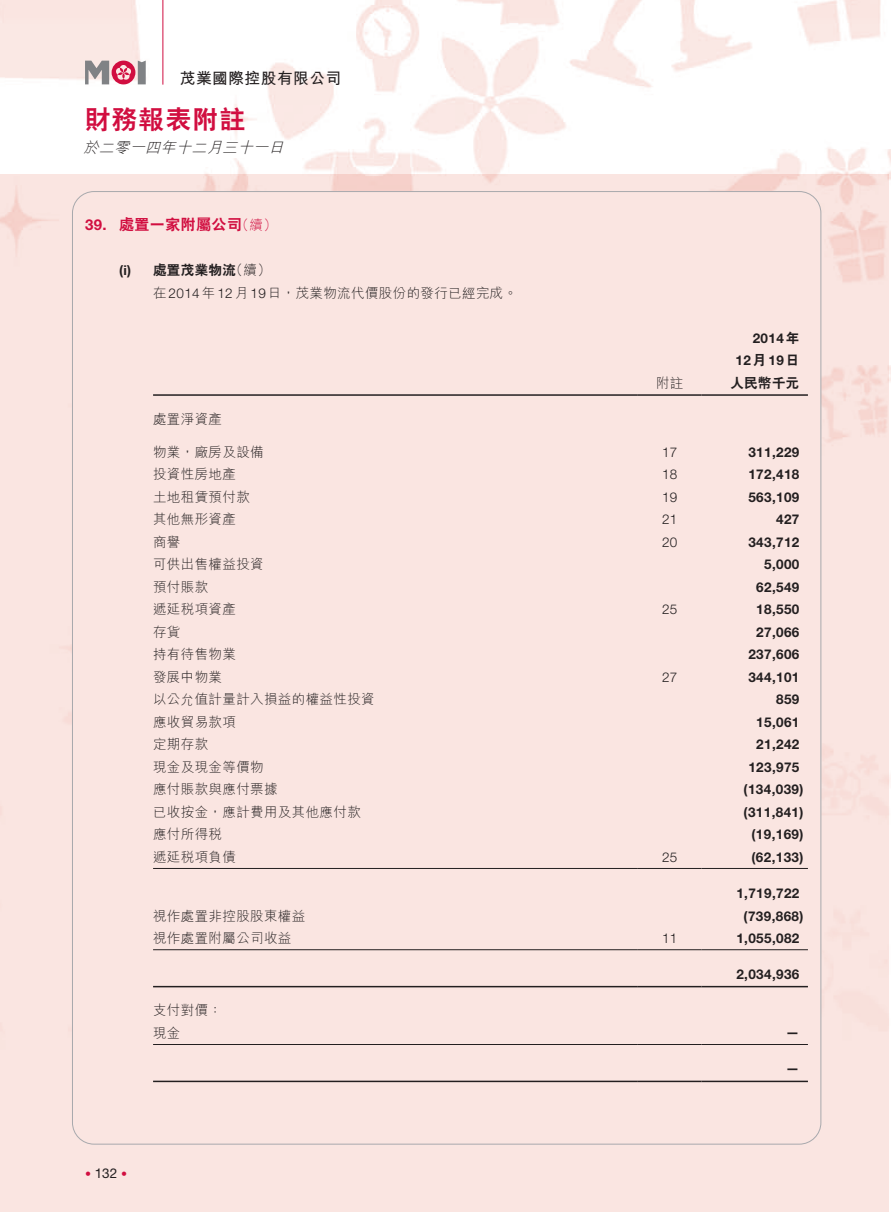
<style>
.page{position:relative;width:893px;height:1212px;background:#fff}
.page>*{position:absolute;margin:0;border:0;box-sizing:border-box;transform-origin:0 0}
.t1{font:800 25.5px "C Hei 2 HK";letter-spacing:.055em;color:#d10e40}
.t2{font:700 15.75px "M Hei HK";letter-spacing:.03em;color:#231f20}
._3__標題{font:800 15px "C Hei 2 HK";letter-spacing:.03em;color:#d10e40}
.t3{font:italic 300 15px "M Hei HK";color:#231f20}
._1__內文{font:300 13.5px "M Hei HK";letter-spacing:.03em;color:#231f20}
._1__內文-2{font:700 13.5px "Helvetica Neue LT Std";letter-spacing:.03em;color:#231f20}
._1__內文-3{font:300 13.5px "Helvetica Neue LT Std";letter-spacing:.03em;color:#231f20}
._4__副標題{font:800 13.5px "C Hei 2 HK";letter-spacing:.03em;color:#231f20}
.t4{font:13.5px "Helvetica Neue LT Std";color:#231f20}
._1__內文-4{font:800 13.5px "C Hei 2 HK";letter-spacing:.03em;color:#231f20}
.s1{font-family:"Helvetica Neue LT Std";font-weight:700}
.s2{font-family:"M Hei HK";font-weight:300;font-size:13.5px}
.s3{font-family:"M Hei HK";font-weight:300}
.s4{font-family:"Helvetica Neue LT Std"}
.s5{font-family:"C Hei 2 HK";font-weight:800}
.s6{font-size:12px;color:#d10e40}
</style>
<div class="page">
<img style="left:0;top:0;width:890px;height:1212px">
<div style="left:72px;top:192px;width:749px;height:952px;background:#fae5e1;border-radius:22px"></div>
<svg style="left:85px;top:61px;width:61px;height:23px"></svg>
<hr style="left:162px;top:0;width:1px;height:85px;background:#d10e40">
<hr style="left:153px;top:394px;width:485px;height:2px;background:#231f20">
<hr style="left:638px;top:394px;width:64px;height:2px;background:#231f20">
<hr style="left:702px;top:394px;width:106px;height:2px;background:#231f20">
<hr style="left:153px;top:868px;width:485px;height:1px;background:#231f20">
<hr style="left:638px;top:868px;width:64px;height:1px;background:#231f20">
<hr style="left:702px;top:868px;width:106px;height:1px;background:#231f20">
<hr style="left:153px;top:949px;width:485px;height:1px;background:#231f20">
<hr style="left:638px;top:949px;width:64px;height:1px;background:#231f20">
<hr style="left:702px;top:949px;width:106px;height:1px;background:#231f20">
<hr style="left:153px;top:986px;width:485px;height:1px;background:#231f20">
<hr style="left:638px;top:986px;width:64px;height:1px;background:#231f20">
<hr style="left:702px;top:986px;width:106px;height:1px;background:#231f20">
<hr style="left:153px;top:1044px;width:485px;height:1px;background:#231f20">
<hr style="left:638px;top:1044px;width:64px;height:1px;background:#231f20">
<hr style="left:702px;top:1044px;width:106px;height:1px;background:#231f20">
<hr style="left:153px;top:1080px;width:485px;height:2px;background:#231f20">
<hr style="left:638px;top:1080px;width:64px;height:2px;background:#231f20">
<hr style="left:702px;top:1080px;width:106px;height:2px;background:#231f20">
<p class="t2" style="left:180px;top:67px;width:163px">茂業國際控股有限公司</p>
<h1 class="t1" style="left:85px;top:107px;width:162px">財務報表附註</h1>
<p class="t3" style="left:83px;top:140px;width:206px">於二零一四年十二月三十一日</p>
<p class="_3__標題" style="left:85px;top:217px;width:193px"><span class="s1">39.</span> 處置一家附屬公司<span class="s2">（續）</span></p>
<p class="_4__副標題" style="left:119px;top:263px;width:153px"><span class="s1">(i)</span> 處置茂業物流<span class="s3">（續）</span></p>
<p class="_1__內文" style="left:153px;top:286px;width:366px">在<span class="s4">2014</span>年<span class="s4">12</span>月<span class="s4">19</span>日，茂業物流代價股份的發行已經完成。</p>
<p class="_1__內文-2" style="left:753px;top:330px;width:48px">2014<span class="s5">年</span></p>
<p class="_1__內文-2" style="left:735px;top:352px;width:65px">12<span class="s5">月</span>19<span class="s5">日</span></p>
<p class="_1__內文" style="left:656px;top:376px;width:29px">附註</p>
<p class="_1__內文-4" style="left:730px;top:376px;width:71px">人民幣千元</p>
<p class="_1__內文" style="left:153px;top:412px;width:71px">處置淨資產</p>
<p class="_1__內文" style="left:153px;top:445px;width:112px">物業，廠房及設備</p>
<p class="_1__內文-3" style="left:662px;top:444px;width:17px">17</p>
<p class="_1__內文-2" style="left:748px;top:444px;width:53px">311,229</p>
<p class="_1__內文" style="left:153px;top:467px;width:84px">投資性房地產</p>
<p class="_1__內文-3" style="left:662px;top:466px;width:17px">18</p>
<p class="_1__內文-2" style="left:748px;top:466px;width:53px">172,418</p>
<p class="_1__內文" style="left:153px;top:490px;width:98px">土地租賃預付款</p>
<p class="_1__內文-3" style="left:662px;top:489px;width:17px">19</p>
<p class="_1__內文-2" style="left:748px;top:489px;width:53px">563,109</p>
<p class="_1__內文" style="left:153px;top:512px;width:84px">其他無形資產</p>
<p class="_1__內文-3" style="left:662px;top:511px;width:17px">21</p>
<p class="_1__內文-2" style="left:776px;top:511px;width:25px">427</p>
<p class="_1__內文" style="left:153px;top:535px;width:29px">商譽</p>
<p class="_1__內文-3" style="left:662px;top:534px;width:17px">20</p>
<p class="_1__內文-2" style="left:748px;top:534px;width:53px">343,712</p>
<p class="_1__內文" style="left:153px;top:557px;width:112px">可供出售權益投資</p>
<p class="_1__內文-2" style="left:764px;top:556px;width:37px">5,000</p>
<p class="_1__內文" style="left:153px;top:580px;width:57px">預付賬款</p>
<p class="_1__內文-2" style="left:756px;top:579px;width:45px">62,549</p>
<p class="_1__內文" style="left:153px;top:602px;width:84px">遞延稅項資產</p>
<p class="_1__內文-3" style="left:662px;top:601px;width:17px">25</p>
<p class="_1__內文-2" style="left:756px;top:601px;width:45px">18,550</p>
<p class="_1__內文" style="left:153px;top:625px;width:29px">存貨</p>
<p class="_1__內文-2" style="left:756px;top:624px;width:45px">27,066</p>
<p class="_1__內文" style="left:153px;top:647px;width:84px">持有待售物業</p>
<p class="_1__內文-2" style="left:748px;top:646px;width:53px">237,606</p>
<p class="_1__內文" style="left:153px;top:670px;width:71px">發展中物業</p>
<p class="_1__內文-3" style="left:662px;top:669px;width:17px">27</p>
<p class="_1__內文-2" style="left:748px;top:669px;width:53px">344,101</p>
<p class="_1__內文" style="left:153px;top:692px;width:223px">以公允值計量計入損益的權益性投資</p>
<p class="_1__內文-2" style="left:776px;top:691px;width:25px">859</p>
<p class="_1__內文" style="left:153px;top:715px;width:84px">應收貿易款項</p>
<p class="_1__內文-2" style="left:756px;top:714px;width:45px">15,061</p>
<p class="_1__內文" style="left:153px;top:737px;width:57px">定期存款</p>
<p class="_1__內文-2" style="left:756px;top:736px;width:45px">21,242</p>
<p class="_1__內文" style="left:153px;top:760px;width:112px">現金及現金等價物</p>
<p class="_1__內文-2" style="left:748px;top:759px;width:53px">123,975</p>
<p class="_1__內文" style="left:153px;top:782px;width:126px">應付賬款與應付票據</p>
<p class="_1__內文-2" style="left:744px;top:781px;width:61px">(134,039)</p>
<p class="_1__內文" style="left:153px;top:805px;width:209px">已收按金，應計費用及其他應付款</p>
<p class="_1__內文-2" style="left:744px;top:804px;width:61px">(311,841)</p>
<p class="_1__內文" style="left:153px;top:827px;width:71px">應付所得稅</p>
<p class="_1__內文-2" style="left:751px;top:826px;width:53px">(19,169)</p>
<p class="_1__內文" style="left:153px;top:850px;width:84px">遞延稅項負債</p>
<p class="_1__內文-3" style="left:662px;top:849px;width:17px">25</p>
<p class="_1__內文-2" style="left:751px;top:849px;width:53px">(62,133)</p>
<p class="_1__內文-2" style="left:736px;top:885px;width:65px">1,719,722</p>
<p class="_1__內文" style="left:153px;top:909px;width:154px">視作處置非控股股東權益</p>
<p class="_1__內文-2" style="left:744px;top:907px;width:61px">(739,868)</p>
<p class="_1__內文" style="left:153px;top:931px;width:140px">視作處置附屬公司收益</p>
<p class="_1__內文-3" style="left:662px;top:930px;width:17px">11</p>
<p class="_1__內文-2" style="left:736px;top:930px;width:65px">1,055,082</p>
<p class="_1__內文-2" style="left:736px;top:966px;width:65px">2,034,936</p>
<p class="_1__內文" style="left:153px;top:1003px;width:71px">支付對價：</p>
<p class="_1__內文" style="left:153px;top:1026px;width:29px">現金</p>
<p class="_1__內文-2" style="left:786px;top:1024px;width:15px">—</p>
<p class="_1__內文-2" style="left:786px;top:1060px;width:15px">—</p>
<p class="t4" style="left:85px;top:1165px;width:44px"><span class="s6">•</span> 132 <span class="s6">•</span></p>
</div>
